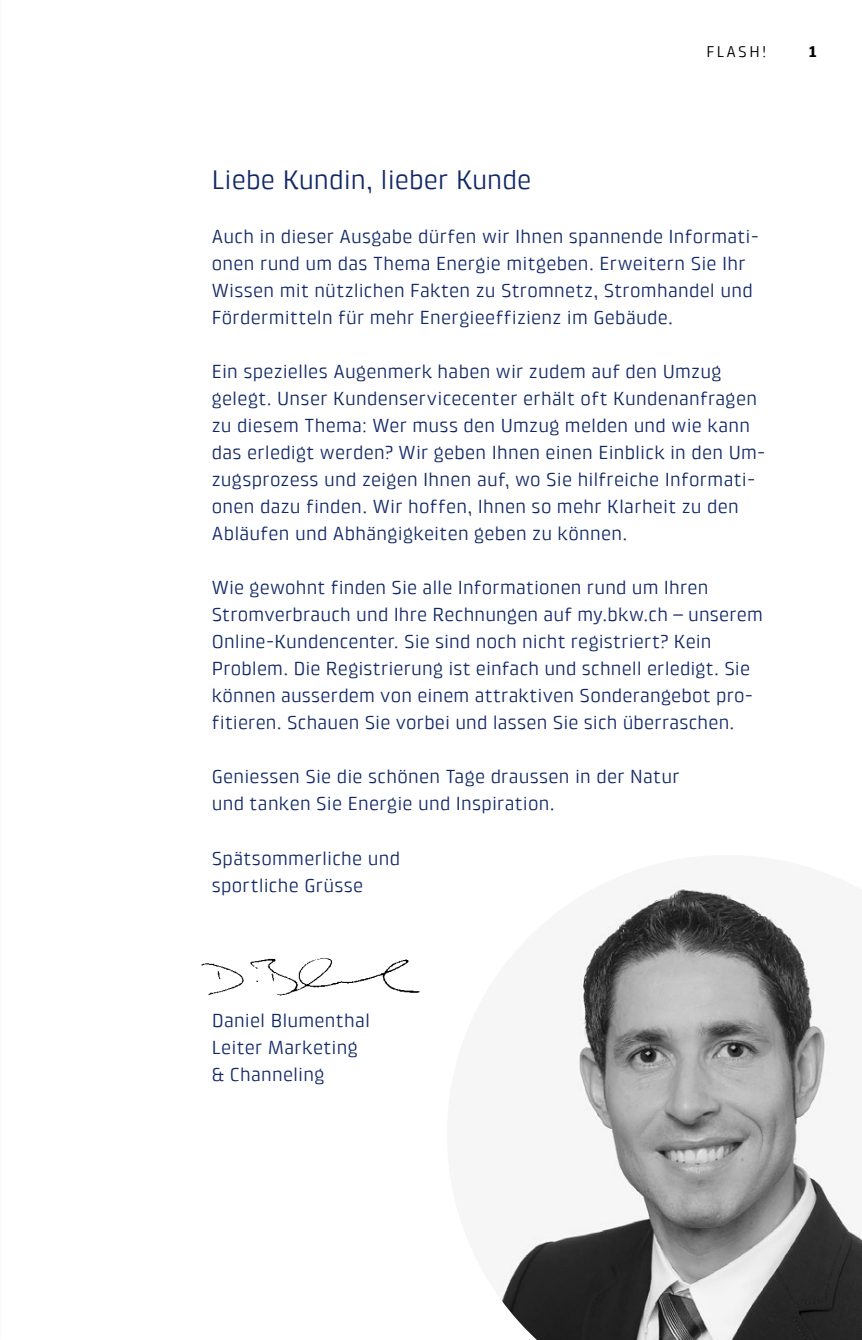
<style>
.page{position:relative;width:862px;height:1340px;background:#fff}
.page>*{position:absolute;margin:0;border:0;box-sizing:border-box;transform-origin:0 0}
.t1{font:27px "Klint Pro";color:#122866}
.t2{font:19.12px/27px "Klint Pro";letter-spacing:.01em;color:#122866}
.t3{font:15.75px "Klint Pro";letter-spacing:.15em;color:#000}
.t4{font:700 15.75px "Klint Pro";color:#000}
</style>
<div class="page">
<img style="left:496px;top:889px;width:365px;height:450px">
<img style="left:201px;top:958px;width:219px;height:38px">
<p class="t3" style="left:706px;top:43px;width:61px">FLASH!</p>
<p class="t4" style="left:808px;top:43px;width:10px">1</p>
<h1 class="t1" style="left:212px;top:164px;width:321px">Liebe Kundin, lieber Kunde</h1>
<p class="t2" style="left:212px;top:223px;width:548px">Auch in dieser Ausgabe dürfen wir Ihnen spannende Informati&shy;onen rund um das Thema Energie mitgeben. Erweitern Sie Ihr Wissen mit nützlichen Fakten zu Stromnetz, Stromhandel und Fördermitteln für mehr Energieeffizienz im Gebäude.</p>
<p class="t2" style="left:212px;top:358px;width:555px">Ein spezielles Augenmerk haben wir zudem auf den Umzug gelegt. Unser Kundenservicecenter erhält oft Kundenanfragen zu diesem Thema: Wer muss den Umzug melden und wie kann das erledigt werden? Wir geben Ihnen einen Einblick in den Um&shy;zugsprozess und zeigen Ihnen auf, wo Sie hilfreiche Informati&shy;onen dazu finden. Wir hoffen, Ihnen so mehr Klarheit zu den Abläufen und Abhängigkeiten geben zu können.</p>
<p class="t2" style="left:212px;top:574px;width:552px">Wie gewohnt finden Sie alle Informationen rund um Ihren Stromverbrauch und Ihre Rechnungen auf my.bkw.ch – unserem Online-Kundencenter. Sie sind noch nicht registriert? Kein Problem. Die Registrierung ist einfach und schnell erledigt. Sie können ausserdem von einem attraktiven Sonderangebot pro&shy;fitieren. Schauen Sie vorbei und lassen Sie sich überraschen.</p>
<p class="t2" style="left:212px;top:763px;width:469px">Geniessen Sie die schönen Tage draussen in der Natur und tanken Sie Energie und Inspiration.</p>
<p class="t2" style="left:212px;top:844px;width:190px">Spätsommerliche und sportliche Grüsse</p>
<p class="t2" style="left:212px;top:1006px;width:160px">Daniel Blumenthal<br>Leiter Marketing &amp; Channeling</p>
</div>
